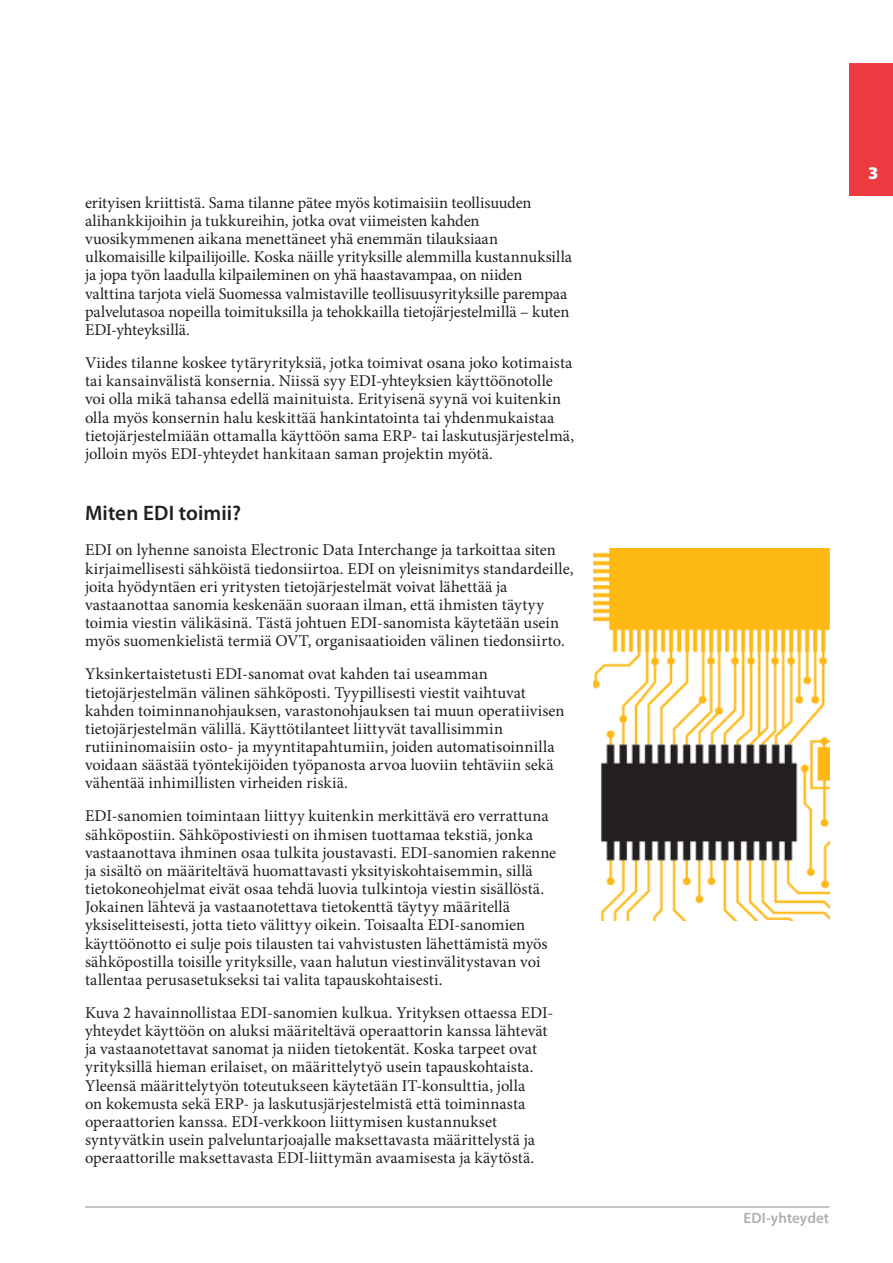
<style>
.page{position:relative;width:893px;height:1263px;background:#fff}
.page>*{position:absolute;margin:0;border:0;box-sizing:border-box;transform-origin:0 0}
.Heading_1{font:600 21px "Myriad Pro";letter-spacing:.005em;color:#231f20}
.t1{font:16.5px/18.1px "Minion Pro";letter-spacing:.005em;color:#231f20}
.t2{font:600 15px "Myriad Pro";letter-spacing:.005em;color:#aeafb3}
</style>
<div class="page">
<div style="left:850px;top:64px;width:43px;height:132px;background:#ee3a41"></div>
<hr style="left:85px;top:1206px;width:744px;height:2px;background:#aeafb3">
<img style="left:593px;top:548px;width:236px;height:373px">
<p class="t1" style="left:85px;top:194px;width:488px">erityisen kriittistä. Sama tilanne pätee myös kotimaisiin teollisuuden alihankkijoihin ja tukkureihin, jotka ovat viimeisten kahden vuosikymmenen aikana menettäneet yhä enemmän tilauksiaan ulkomaisille kilpailijoille. Koska näille yrityksille alemmilla kustannuksilla ja jopa työn laadulla kilpaileminen on yhä haastavampaa, on niiden valttina tarjota vielä Suomessa valmistaville teollisuusyrityksille parempaa palvelutasoa nopeilla toimituksilla ja tehokkailla tietojärjestelmillä – kuten EDI-yhteyksillä.</p>
<p class="t1" style="left:85px;top:354px;width:491px">Viides tilanne koskee tytäryrityksiä, jotka toimivat osana joko kotimaista tai kansainvälistä konsernia. Niissä syy EDI-yhteyksien käyttöönotolle voi olla mikä tahansa edellä mainituista. Erityisenä syynä voi kuitenkin olla myös konsernin halu keskittää hankintatointa tai yhdenmukaistaa tietojärjestelmiään ottamalla käyttöön sama ERP- tai laskutusjärjestelmä, jolloin myös EDI-yhteydet hankitaan saman projektin myötä.</p>
<p class="Heading_1" style="left:85px;top:500px;width:158px">Miten EDI toimii?</p>
<p class="t1" style="left:85px;top:541px;width:490px">EDI on lyhenne sanoista Electronic Data Interchange ja tarkoittaa siten kirjaimellisesti sähköistä tiedonsiirtoa. EDI on yleisnimitys standardeille, joita hyödyntäen eri yritysten tietojärjestelmät voivat lähettää ja vastaanottaa sanomia keskenään suoraan ilman, että ihmisten täytyy toimia viestin välikäsinä. Tästä johtuen EDI-sanomista käytetään usein myös suomenkielistä termiä OVT, organisaatioiden välinen tiedonsiirto.</p>
<p class="t1" style="left:85px;top:665px;width:481px">Yksinkertaistetusti EDI-sanomat ovat kahden tai useamman tietojärjestelmän välinen sähköposti. Tyypillisesti viestit vaihtuvat kahden toiminnanohjauksen, varastonohjauksen tai muun operatiivisen tietojärjestelmän välillä. Käyttötilanteet liittyvät tavallisimmin rutiininomaisiin osto- ja myyntitapahtumiin, joiden automatisoinnilla voidaan säästää työntekijöiden työpanosta arvoa luoviin tehtäviin sekä vähentää inhimillisten virheiden riskiä.</p>
<p class="t1" style="left:85px;top:807px;width:473px">EDI-sanomien toimintaan liittyy kuitenkin merkittävä ero verrattuna sähköpostiin. Sähköpostiviesti on ihmisen tuottamaa tekstiä, jonka vastaanottava ihminen osaa tulkita joustavasti. EDI-sanomien rakenne ja sisältö on määriteltävä huomattavasti yksityiskohtaisemmin, sillä tietokoneohjelmat eivät osaa tehdä luovia tulkintoja viestin sisällöstä.<br>Jokainen lähtevä ja vastaanotettava tietokenttä täytyy määritellä yksiselitteisesti, jotta tieto välittyy oikein. Toisaalta EDI-sanomien käyttöönotto ei sulje pois tilausten tai vahvistusten lähettämistä myös sähköpostilla toisille yrityksille, vaan halutun viestinvälitystavan voi tallentaa perusasetukseksi tai valita tapauskohtaisesti.</p>
<p class="t1" style="left:85px;top:1004px;width:470px">Kuva 2 havainnollistaa EDI-sanomien kulkua. Yrityksen ottaessa EDI&shy;yhteydet käyttöön on aluksi määriteltävä operaattorin kanssa lähtevät ja vastaanotettavat sanomat ja niiden tietokentät. Koska tarpeet ovat yrityksillä hieman erilaiset, on määrittelytyö usein tapauskohtaista.<br>Yleensä määrittelytyön toteutukseen käytetään IT-konsulttia, jolla<br>on kokemusta sekä ERP- ja laskutusjärjestelmistä että toiminnasta operaattorien kanssa. EDI-verkkoon liittymisen kustannukset syntyvätkin usein palveluntarjoajalle maksettavasta määrittelystä ja operaattorille maksettavasta EDI-liittymän avaamisesta ja käytöstä.</p>
<p class="t2" style="left:744px;top:1208px;width:87px">EDI-yhteydet</p>
</div>
